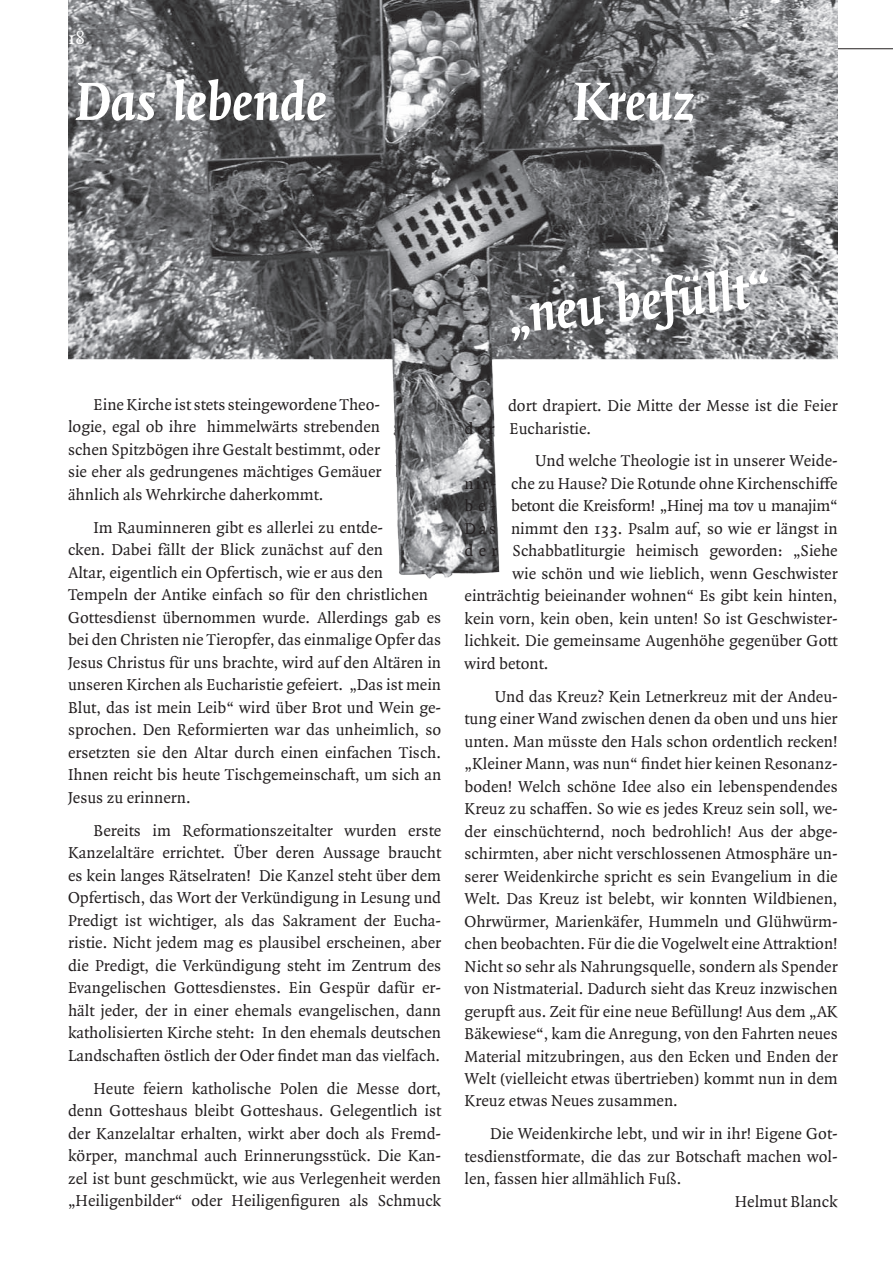
<style>
.page{position:relative;width:893px;height:1263px;background:#fff}
.page>*{position:absolute;margin:0;border:0;box-sizing:border-box;transform-origin:0 0}
.t1{font:italic 700 57px "Quadraat OT";color:#fff}
.t2{font:18.75px "Quadraat OT";color:#fff}
.t3{font:16.95px/22.5px "Quadraat OT";color:#231f20}
</style>
<div class="page">
<hr style="left:744px;top:48px;width:149px;height:1px;background:#231f20">
<img style="left:68px;top:0;width:770px;height:579px">
<p class="t2" style="left:68px;top:28px;width:18px">18</p>
<h1 class="t1" style="left:75px;top:71px;width:253px">Das lebende</h1>
<h1 class="t1" style="left:573px;top:71px;width:123px">Kreuz</h1>
<p class="t3" style="left:68px;top:393px;width:375px;text-indent:26px">Eine Kirche ist stets steingewordene Theo-<br>logie, egal ob ihre himmelwärts strebenden g o t i - schen Spitzbögen ihre Gestalt bestimmt, oder o d e r sie eher als gedrungenes mächtiges Gemäuer b u r g&shy;ähnlich als Wehrkirche daherkommt.</p>
<p class="t3" style="left:68px;top:516px;width:375px;text-indent:26px">Im Rauminneren gibt es allerlei zu entde-<br>cken. Dabei fällt der Blick zunächst auf den<br>Altar, eigentlich ein Opfertisch, wie er aus den Tempeln der Antike einfach so für den christlichen Gottesdienst übernommen wurde. Allerdings gab es bei den Christen nie Tieropfer, das einmalige Opfer das Jesus Christus für uns brachte, wird auf den Altären in unseren Kirchen als Eucharistie gefeiert. „Das ist mein Blut, das ist mein Leib“ wird über Brot und Wein ge&shy;sprochen. Den Reformierten war das unheimlich, so ersetzten sie den Altar durch einen einfachen Tisch.<br>Ihnen reicht bis heute Tischgemeinschaft, um sich an Jesus zu erinnern.</p>
<p class="t3" style="left:68px;top:819px;width:375px;text-align:justify;text-indent:26px">Bereits im Reformationszeitalter wurden erste Kanzelaltäre errichtet. Über deren Aussage braucht es kein langes Rätselraten! Die Kanzel steht über dem Opfertisch, das Wort der Verkündigung in Lesung und Predigt ist wichtiger, als das Sakrament der Eucha&shy;ristie. Nicht jedem mag es plausibel erscheinen, aber die Predigt, die Verkündigung steht im Zentrum des Evangelischen Gottesdienstes. Ein Gespür dafür er&shy;hält jeder, der in einer ehemals evangelischen, dann katholisierten Kirche steht: In den ehemals deutschen Landschaften östlich der Oder findet man das vielfach.</p>
<p class="t3" style="left:68px;top:1078px;width:375px;text-align:justify;text-indent:26px">Heute feiern katholische Polen die Messe dort, denn Gotteshaus bleibt Gotteshaus. Gelegentlich ist der Kanzelaltar erhalten, wirkt aber doch als Fremd&shy;körper, manchmal auch Erinnerungsstück. Die Kan&shy;zel ist bunt geschmückt, wie aus Verlegenheit werden „Heiligenbilder“ oder Heiligenfiguren als Schmuck</p>
<h1 class="t1" style="left:506px;top:285px;width:264px;rotate:-6deg">„neu befüllt“</h1>
<p class="t3" style="left:465px;top:395px;width:375px;text-indent:43px">dort drapiert. Die Mitte der Messe ist die Feier d e r Eucharistie.</p>
<p class="t3" style="left:535px;top:450px;width:304px">Und welche Theologie ist in unserer Weide-</p>
<p class="t3" style="left:465px;top:473px;width:375px">n i r- che zu Hause? Die Rotunde ohne Kirchenschiffe</p>
<p class="t3" style="left:465px;top:495px;width:375px">b e - betont die Kreisform! „Hinej ma tov u manajim“</p>
<p class="t3" style="left:465px;top:518px;width:375px">D a s nimmt den 133. Psalm auf, so wie er längst in</p>
<p class="t3" style="left:465px;top:540px;width:375px">d e r Schabbatliturgie heimisch geworden: „Siehe</p>
<p class="t3" style="left:513px;top:563px;width:327px">wie schön und wie lieblich, wenn Geschwister</p>
<p class="t3" style="left:465px;top:585px;width:375px">einträchtig beieinander wohnen“ Es gibt kein hinten,</p>
<p class="t3" style="left:465px;top:607px;width:375px">kein vorn, kein oben, kein unten! So ist Geschwister-</p>
<p class="t3" style="left:465px;top:630px;width:375px">lichkeit. Die gemeinsame Augenhöhe gegenüber Gott</p>
<p class="t3" style="left:465px;top:652px;width:85px">wird betont.</p>
<p class="t3" style="left:465px;top:685px;width:375px;text-align:justify;text-indent:30px">Und das Kreuz? Kein Letnerkreuz mit der Andeu&shy;tung einer Wand zwischen denen da oben und uns hier unten. Man müsste den Hals schon ordentlich recken! „Kleiner Mann, was nun“ findet hier keinen Resonanz&shy;boden! Welch schöne Idee also ein lebenspendendes Kreuz zu schaffen. So wie es jedes Kreuz sein soll, we&shy;der einschüchternd, noch bedrohlich! Aus der abge&shy;schirmten, aber nicht verschlossenen Atmosphäre un&shy;serer Weidenkirche spricht es sein Evangelium in die Welt. Das Kreuz ist belebt, wir konnten Wildbienen, Ohrwürmer, Marienkäfer, Hummeln und Glühwürm&shy;chen beobachten. Für die die Vogelwelt eine Attraktion!<br>Nicht so sehr als Nahrungsquelle, sondern als Spender von Nistmaterial. Dadurch sieht das Kreuz inzwischen gerupft aus. Zeit für eine neue Befüllung! Aus dem „AK Bäkewiese“, kam die Anregung, von den Fahrten neues Material mitzubringen, aus den Ecken und Enden der Welt (vielleicht etwas übertrieben) kommt nun in dem Kreuz etwas Neues zusammen.</p>
<p class="t3" style="left:490px;top:1123px;width:349px">Die Weidenkirche lebt, und wir in ihr! Eigene Got-</p>
<p class="t3" style="left:465px;top:1145px;width:375px">tesdienstformate, die das zur Botschaft machen wol-</p>
<p class="t3" style="left:465px;top:1168px;width:219px">len, fassen hier allmählich Fuß.</p>
<p class="t3" style="left:735px;top:1190px;width:104px">Helmut Blanck</p>
</div>
